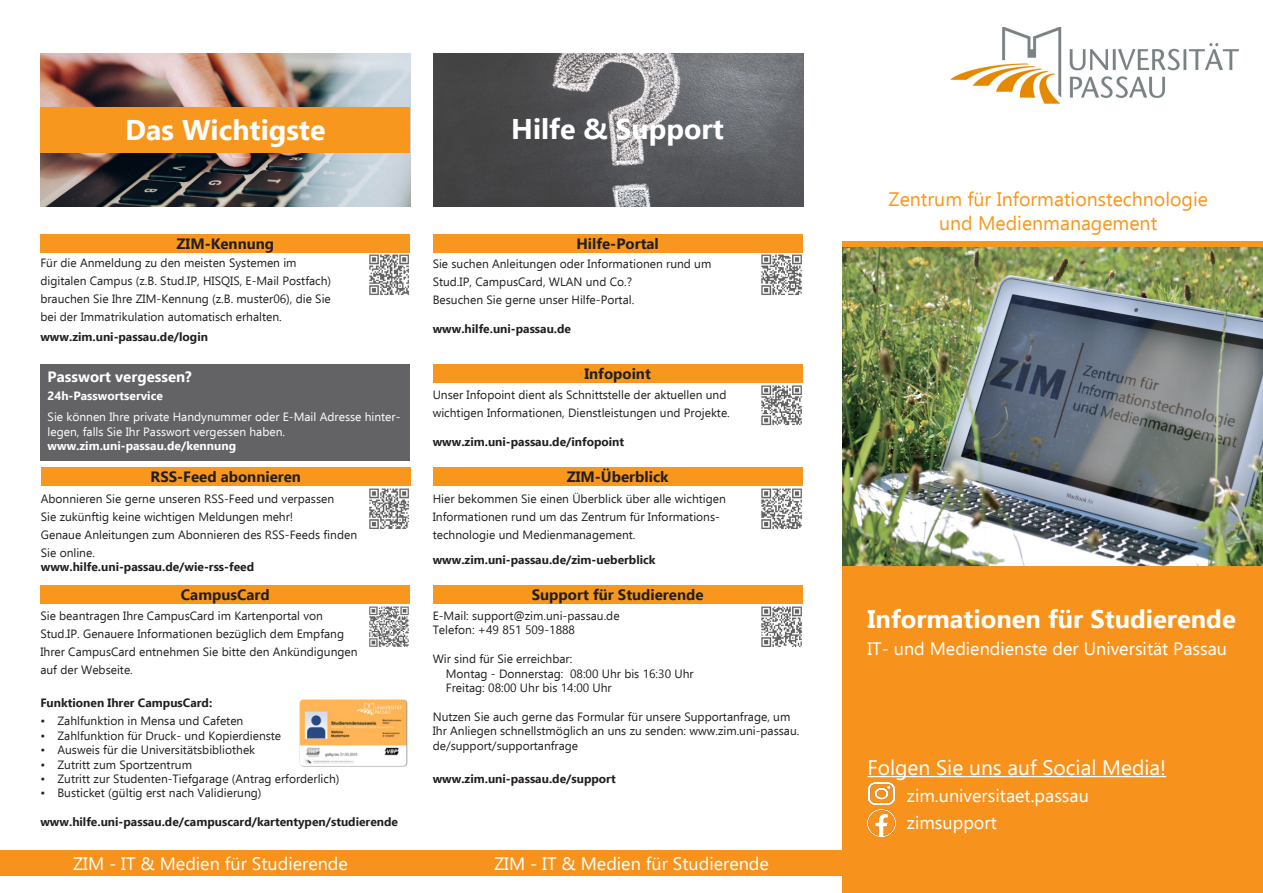
<style>
.page{position:relative;width:1263px;height:893px;background:#fff}
.page>*{position:absolute;margin:0;border:0;box-sizing:border-box;transform-origin:0 0}
.Überschrift{font:700 28.5px "Ebrima";color:#fff}
.t1{font:700 25.5px "Ebrima";color:#fff}
.t2{font:21px "Ebrima";color:#fff}
.t3{font:19.5px/23.4px "Ebrima";color:#f7971d;text-align:center}
.t4{font:18px/27px "Ebrima";color:#fff}
.Standard-Format{font:700 15px "Ebrima";color:#231f20}
.t5{font:700 15px "Ebrima";color:#fff}
.t6{font:12px/14.4px "Ebrima";color:#231f20}
.Aufzählung{font:700 12px "Ebrima";color:#231f20}
.t7{font:12px/14.4px "Ebrima";color:#fff}
.t8{font:700 12px "Ebrima";color:#fff}
</style>
<div class="page">
<div style="left:0;top:850px;width:844px;height:26px;background:#f7931d"></div>
<div style="left:842px;top:559px;width:421px;height:334px;background:#f7931d"></div>
<div style="left:842px;top:242px;width:421px;height:6px;background:#f7971d"></div>
<img style="left:950px;top:27px;width:288px;height:76px">
<img style="left:842px;top:248px;width:421px;height:318px">
<hr style="left:867px;top:776px;width:299px;height:1px;background:#fff">
<img style="left:868px;top:782px;width:27px;height:23px">
<img style="left:868px;top:809px;width:27px;height:27px">
<img style="left:40px;top:53px;width:370px;height:153px">
<div style="left:40px;top:107px;width:370px;height:45px;background:#f7971d"></div>
<img style="left:433px;top:53px;width:371px;height:153px">
<div style="left:40px;top:234px;width:370px;height:18px;background:#f7971d"></div>
<div style="left:40px;top:586px;width:370px;height:18px;background:#f7971d"></div>
<div style="left:433px;top:234px;width:370px;height:18px;background:#f7971d"></div>
<div style="left:433px;top:586px;width:370px;height:18px;background:#f7971d"></div>
<img style="left:299px;top:699px;width:109px;height:68px">
<div style="left:433px;top:365px;width:370px;height:18px;background:#f7971d"></div>
<div style="left:433px;top:468px;width:370px;height:18px;background:#f7971d"></div>
<div style="left:40px;top:365px;width:370px;height:96px;background:#636366"></div>
<div style="left:41px;top:468px;width:370px;height:18px;background:#f7971d"></div>
<img style="left:761px;top:254px;width:41px;height:41px">
<img style="left:761px;top:385px;width:41px;height:41px">
<img style="left:761px;top:488px;width:41px;height:41px">
<img style="left:761px;top:606px;width:41px;height:41px">
<img style="left:369px;top:254px;width:40px;height:41px">
<img style="left:369px;top:488px;width:40px;height:41px">
<img style="left:369px;top:606px;width:40px;height:41px">
<p class="Überschrift" style="left:125px;top:109px;width:202px">Das Wichtigste</p>
<p class="Überschrift" style="left:511px;top:108px;width:214px">Hilfe &amp; Support</p>
<p class="Standard-Format" style="left:176px;top:232px;width:99px">ZIM-Kennung</p>
<p class="t6" style="left:40px;top:256px;width:258px">Für die Anmeldung zu den meisten Systemen im</p>
<p class="t6" style="left:40px;top:274px;width:292px">digitalen Campus (z.B. Stud.IP, HISQIS, E-Mail Postfach)</p>
<p class="t6" style="left:40px;top:292px;width:292px">brauchen Sie Ihre ZIM-Kennung (z.B. muster06), die Sie</p>
<p class="t6" style="left:40px;top:310px;width:243px">bei der Immatrikulation automatisch erhalten.</p>
<p class="Aufzählung" style="left:40px;top:328px;width:169px">www.zim.uni-passau.de/login</p>
<p class="t5" style="left:48px;top:365px;width:146px">Passwort vergessen?</p>
<p class="t8" style="left:48px;top:386px;width:117px">24h-Passwortservice</p>
<p class="t7" style="left:48px;top:410px;width:354px">Sie können Ihre private Handynummer oder E-Mail Adresse hinter&shy;legen, falls Sie Ihr Passwort vergessen haben.</p>
<p class="t8" style="left:48px;top:437px;width:190px">www.zim.uni-passau.de/kennung</p>
<p class="Standard-Format" style="left:151px;top:466px;width:152px">RSS-Feed abonnieren</p>
<p class="t6" style="left:41px;top:491px;width:295px">Abonnieren Sie gerne unseren RSS-Feed und verpassen</p>
<p class="t6" style="left:41px;top:509px;width:254px">Sie zukünftig keine wichtigen Meldungen mehr!</p>
<p class="t6" style="left:41px;top:527px;width:318px">Genaue Anleitungen zum Abonnieren des RSS-Feeds finden</p>
<p class="t6" style="left:41px;top:545px;width:56px">Sie online.</p>
<p class="Aufzählung" style="left:41px;top:558px;width:215px">www.hilfe.uni-passau.de/wie-rss-feed</p>
<p class="Standard-Format" style="left:181px;top:584px;width:90px">CampusCard</p>
<p class="t6" style="left:40px;top:608px;width:284px">Sie beantragen Ihre CampusCard im Kartenportal von</p>
<p class="t6" style="left:40px;top:626px;width:305px">Stud.IP. Genauere Informationen bezüglich dem Empfang</p>
<p class="t6" style="left:40px;top:644px;width:319px">Ihrer CampusCard entnehmen Sie bitte den Ankündigungen</p>
<p class="t6" style="left:40px;top:662px;width:94px">auf der Webseite.</p>
<p class="Aufzählung" style="left:40px;top:694px;width:173px">Funktionen Ihrer CampusCard:</p>
<p class="t6" style="left:40px;top:714px;width:204px">• Zahlfunktion in Mensa und Cafeten</p>
<p class="t6" style="left:40px;top:728px;width:242px">• Zahlfunktion für Druck- und Kopierdienste</p>
<p class="t6" style="left:40px;top:742px;width:216px">• Ausweis für die Universitätsbibliothek</p>
<p class="t6" style="left:40px;top:757px;width:153px">• Zutritt zum Sportzentrum</p>
<p class="t6" style="left:40px;top:771px;width:301px">• Zutritt zur Studenten-Tiefgarage (Antrag erforderlich)</p>
<p class="t6" style="left:40px;top:786px;width:223px">• Busticket (gültig erst nach Validierung)</p>
<p class="Aufzählung" style="left:40px;top:813px;width:359px">www.hilfe.uni-passau.de/campuscard/kartentypen/studierende</p>
<p class="Standard-Format" style="left:576px;top:232px;width:84px">Hilfe-Portal</p>
<p class="t6" style="left:433px;top:256px;width:280px">Sie suchen Anleitungen oder Informationen rund um</p>
<p class="t6" style="left:433px;top:274px;width:201px">Stud.IP, CampusCard, WLAN und Co.?</p>
<p class="t6" style="left:433px;top:292px;width:203px">Besuchen Sie gerne unser Hilfe-Portal.</p>
<p class="Aufzählung" style="left:433px;top:320px;width:140px">www.hilfe.uni-passau.de</p>
<p class="Standard-Format" style="left:584px;top:363px;width:68px">Infopoint</p>
<p class="t6" style="left:433px;top:388px;width:295px">Unser Infopoint dient als Schnittstelle der aktuellen und</p>
<p class="t6" style="left:433px;top:406px;width:299px">wichtigen Informationen, Dienstleistungen und Projekte.</p>
<p class="Aufzählung" style="left:433px;top:433px;width:193px">www.zim.uni-passau.de/infopoint</p>
<p class="Standard-Format" style="left:567px;top:466px;width:103px">ZIM-Überblick</p>
<p class="t6" style="left:433px;top:491px;width:295px">Hier bekommen Sie einen Überblick über alle wichtigen</p>
<p class="t6" style="left:433px;top:509px;width:289px">Informationen rund um das Zentrum für Informations-</p>
<p class="t6" style="left:433px;top:527px;width:204px">technologie und Medienmanagement.</p>
<p class="Aufzählung" style="left:433px;top:551px;width:224px">www.zim.uni-passau.de/zim-ueberblick</p>
<p class="Standard-Format" style="left:532px;top:584px;width:173px">Support für Studierende</p>
<p class="t6" style="left:433px;top:608px;width:188px">E-Mail: support@zim.uni-passau.de</p>
<p class="t6" style="left:433px;top:623px;width:144px">Telefon: +49 851 509-1888</p>
<p class="t6" style="left:433px;top:652px;width:141px">Wir sind für Sie erreichbar:</p>
<p class="t6" style="left:446px;top:666px;width:249px">Montag - Donnerstag: 08:00 Uhr bis 16:30 Uhr</p>
<p class="t6" style="left:446px;top:680px;width:167px">Freitag: 08:00 Uhr bis 14:00 Uhr</p>
<p class="t6" style="left:433px;top:709px;width:368px">Nutzen Sie auch gerne das Formular für unsere Supportanfrage, um<br>Ihr Anliegen schnellstmöglich an uns zu senden: www.zim.uni-passau. de/support/supportanfrage</p>
<p class="Aufzählung" style="left:433px;top:769px;width:184px">www.zim.uni-passau.de/support</p>
<h3 class="t4" style="left:73px;top:849px;width:276px">ZIM - IT &amp; Medien für Studierende</h3>
<h3 class="t4" style="left:494px;top:849px;width:276px">ZIM - IT &amp; Medien für Studierende</h3>
<h3 class="t3" style="left:888px;top:187px;width:321px">Zentrum für Informationstechnologie und Medienmanagement</h3>
<h2 class="t1" style="left:867px;top:600px;width:370px">Informationen für Studierende</h2>
<h3 class="t4" style="left:867px;top:635px;width:361px">IT- und Mediendienste der Universität Passau</h3>
<h3 class="t2" style="left:867px;top:752px;width:300px">Folgen Sie uns auf Social Media!</h3>
<h3 class="t4" style="left:907px;top:782px;width:183px">zim.universitaet.passau zimsupport</h3>
</div>
